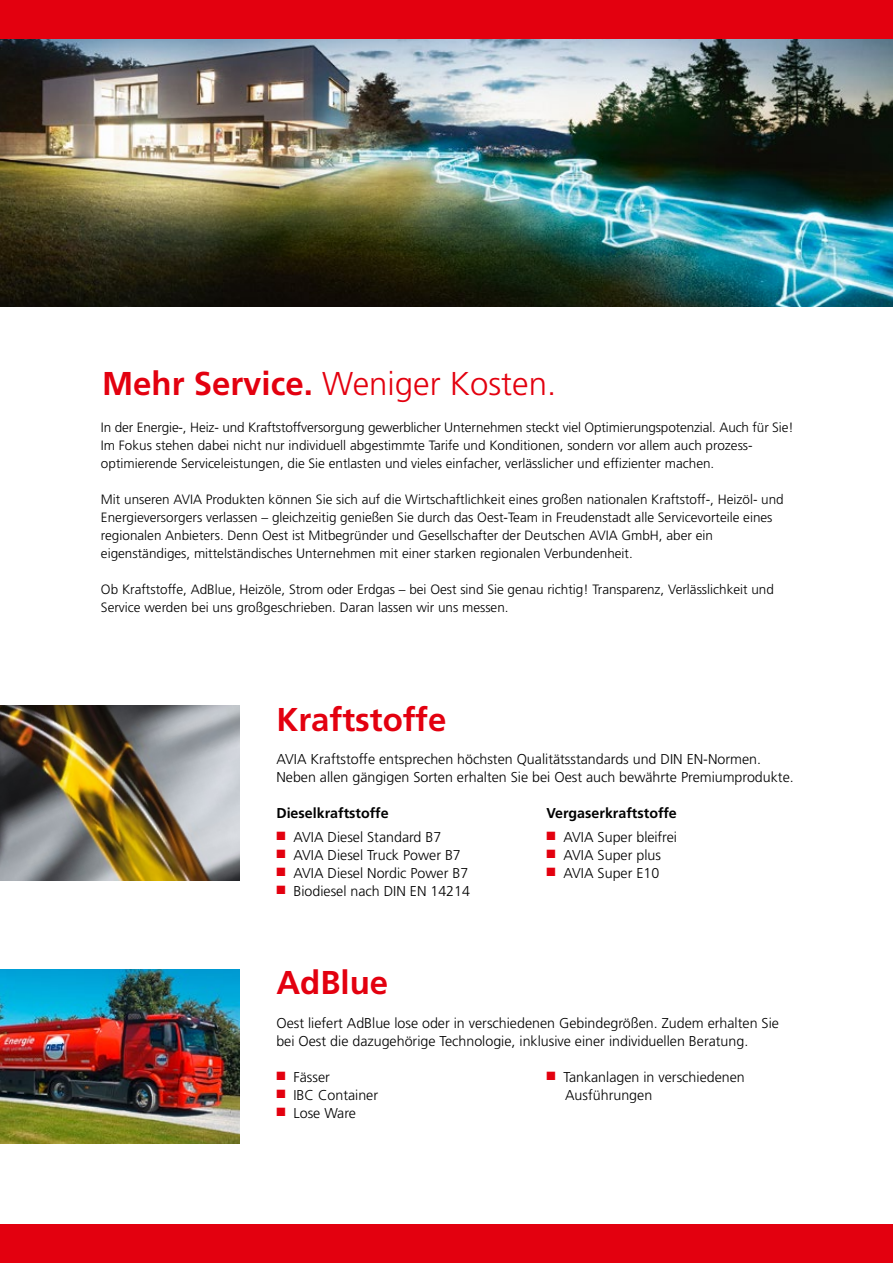
<style>
.page{position:relative;width:893px;height:1263px;background:#fff}
.page>*{position:absolute;margin:0;border:0;box-sizing:border-box;transform-origin:0 0}
.t1{font:300 33px "Frutiger LT Pro";color:#e3000f}
.t2{font:700 33px "Frutiger LT Pro";color:#e3000f}
.t3{font:300 14.25px/18px "Frutiger LT Pro";color:#000}
.t4{font:700 14.25px "Frutiger LT Pro";color:#000}
.t5{font:300 13.5px/18px "Frutiger LT Pro";color:#000}
.s1{font-weight:700}
.s2{color:#e3000f}
</style>
<div class="page">
<img style="left:0;top:38px;width:893px;height:268px">
<div style="left:0;top:1225px;width:893px;height:38px;background:#e3000f"></div>
<div style="left:0;top:0;width:893px;height:38px;background:#e3000f"></div>
<img style="left:0;top:706px;width:239px;height:174px">
<img style="left:0;top:969px;width:239px;height:175px">
<h1 class="t1" style="left:102px;top:364px;width:456px"><span class="s1">Mehr Service.</span> Weniger Kosten.</h1>
<p class="t5" style="left:101px;top:418px;width:694px">In der Energie-, Heiz- und Kraftstoffversorgung gewerblicher Unternehmen steckt viel Optimierungspotenzial. Auch für Sie!<br>Im Fokus stehen dabei nicht nur individuell abgestimmte Tarife und Konditionen, sondern vor allem auch prozess&shy;optimierende Serviceleistungen, die Sie entlasten und vieles einfacher, verlässlicher und effizienter machen.</p>
<p class="t5" style="left:101px;top:490px;width:684px">Mit unseren AVIA Produkten können Sie sich auf die Wirtschaftlichkeit eines großen nationalen Kraftstoff-, Heizöl- und Energieversorgers verlassen – gleichzeitig genießen Sie durch das Oest-Team in Freudenstadt alle Servicevorteile eines regionalen Anbieters. Denn Oest ist Mitbegründer und Gesellschafter der Deutschen AVIA GmbH, aber ein eigenständiges, mittelständisches Unternehmen mit einer starken regionalen Verbundenheit.</p>
<p class="t5" style="left:101px;top:580px;width:674px">Ob Kraftstoffe, AdBlue, Heizöle, Strom oder Erdgas – bei Oest sind Sie genau richtig! Transparenz, Verlässlichkeit und<br>Service werden bei uns großgeschrieben. Daran lassen wir uns messen.</p>
<h1 class="t2" style="left:276px;top:699px;width:171px">Kraftstoffe</h1>
<p class="t3" style="left:276px;top:750px;width:519px">AVIA Kraftstoffe entsprechen höchsten Qualitätsstandards und DIN EN-Normen.<br>Neben allen gängigen Sorten erhalten Sie bei Oest auch bewährte Premiumprodukte.</p>
<p class="t4" style="left:276px;top:804px;width:114px">Dieselkraftstoffe</p>
<p class="t4" style="left:546px;top:804px;width:132px">Vergaserkraftstoffe</p>
<p class="t3" style="left:276px;top:828px;width:166px"><span class="s2">■</span> AVIA Diesel Standard B7</p>
<p class="t3" style="left:546px;top:828px;width:132px"><span class="s2">■</span> AVIA Super bleifrei</p>
<p class="t3" style="left:276px;top:846px;width:186px"><span class="s2">■</span> AVIA Diesel Truck Power B7</p>
<p class="t3" style="left:546px;top:846px;width:116px"><span class="s2">■</span> AVIA Super plus</p>
<p class="t3" style="left:276px;top:864px;width:193px"><span class="s2">■</span> AVIA Diesel Nordic Power B7</p>
<p class="t3" style="left:546px;top:864px;width:114px"><span class="s2">■</span> AVIA Super E10</p>
<p class="t3" style="left:276px;top:882px;width:195px"><span class="s2">■</span> Biodiesel nach DIN EN 14214</p>
<h1 class="t2" style="left:276px;top:963px;width:113px">AdBlue</h1>
<p class="t3" style="left:276px;top:1014px;width:504px">Oest liefert AdBlue lose oder in verschiedenen Gebindegrößen. Zudem erhalten Sie bei Oest die dazugehörige Technologie, inklusive einer individuellen Beratung.</p>
<p class="t3" style="left:276px;top:1068px;width:55px"><span class="s2">■</span> Fässer</p>
<p class="t3" style="left:546px;top:1068px;width:200px"><span class="s2">■</span> Tankanlagen in verschiedenen</p>
<p class="t3" style="left:276px;top:1086px;width:103px"><span class="s2">■</span> IBC Container</p>
<p class="t3" style="left:565px;top:1086px;width:89px">Ausführungen</p>
<p class="t3" style="left:276px;top:1104px;width:81px"><span class="s2">■</span> Lose Ware</p>
</div>
